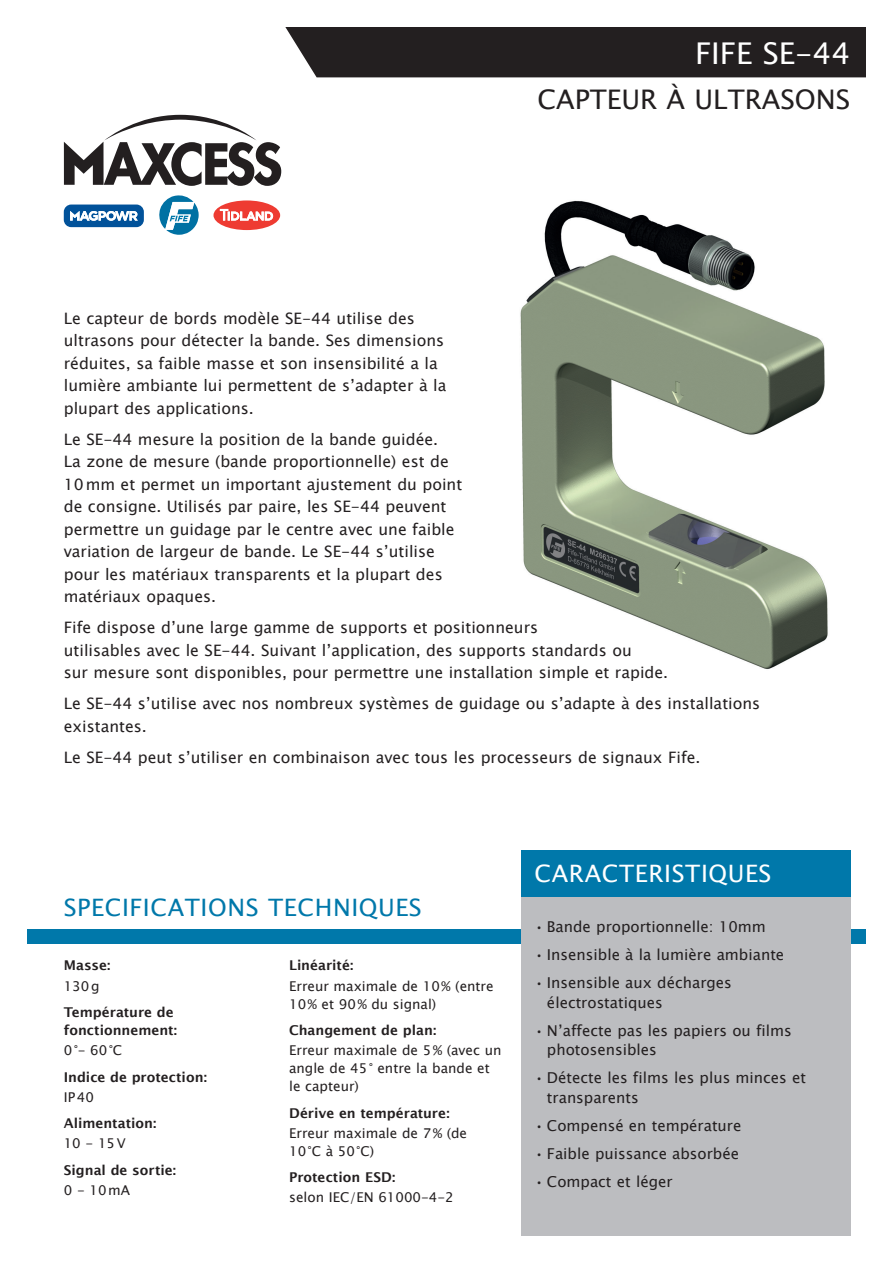
<style>
.page{position:relative;width:893px;height:1263px;background:#fff}
.page>*{position:absolute;margin:0;border:0;box-sizing:border-box;transform-origin:0 0}
.Product_Sheet_Title{font:30px "Lucida Sans Unicode";color:#fff}
.Product_Sheet_Title-2{font:27px "Lucida Sans Unicode";color:#231f20}
.Sub-Head_307{font:24px "Lucida Sans Unicode";letter-spacing:.025em;color:#0078aa}
.t1{font:24px "Lucida Sans Unicode";letter-spacing:.025em;color:#fff}
.Body{font:15.75px/22.5px "Lucida Sans Unicode";color:#231f20}
.t2{font:15px/19.5px "Lucida Sans Unicode";color:#231f20}
.Specs{font:13.5px/18px "Lucida Sans Unicode";color:#231f20}
.Specs_bold{font:600 13.5px/18px "Lucida Sans";color:#231f20}
.s1{font-size:30px;color:#fff}
</style>
<div class="page">
<div style="left:27px;top:929px;width:839px;height:14px;background:#0078aa"></div>
<div style="left:285px;top:27px;width:581px;height:50px;background:#231f20"></div>
<svg style="left:159px;top:195px;width:40px;height:40px"></svg>
<svg style="left:213px;top:200px;width:67px;height:30px"></svg>
<svg style="left:64px;top:115px;width:217px;height:71px"></svg>
<svg style="left:64px;top:205px;width:80px;height:22px"></svg>
<div style="left:521px;top:896px;width:329px;height:340px;background:#bcbdc0"></div>
<div style="left:521px;top:850px;width:329px;height:47px;background:#0078aa"></div>
<img style="left:520px;top:200px;width:308px;height:469px">
<p class="Product_Sheet_Title" style="left:695px;top:30px;width:157px">FIFE SE-44</p>
<p class="Product_Sheet_Title-2" style="left:374px;top:78px;width:478px"><span class="s1">CAPTEURC</span> CAPTEUR À ULTRASONS</p>
<p class="Body" style="left:64px;top:307px;width:384px">Le capteur de bords modèle SE-44 utilise des ultrasons pour détecter la bande. Ses dimensions réduites, sa faible masse et son insensibilité a la lumière ambiante lui permettent de s’adapter à la plupart des applications.</p>
<p class="Body" style="left:64px;top:428px;width:400px">Le SE-44 mesure la position de la bande guidée.<br>La zone de mesure (bande proportionnelle) est de 10mm et permet un important ajustement du point de consigne. Utilisés par paire, les SE-44 peuvent permettre un guidage par le centre avec une faible variation de largeur de bande. Le SE-44 s’utilise pour les matériaux transparents et la plupart des matériaux opaques.</p>
<p class="Body" style="left:64px;top:616px;width:606px">Fife dispose d’une large gamme de supports et positionneurs<br>utilisables avec le SE-44. Suivant l’application, des supports standards ou<br>sur mesure sont disponibles, pour permettre une installation simple et rapide.</p>
<p class="Body" style="left:64px;top:693px;width:698px">Le SE-44 s’utilise avec nos nombreux systèmes de guidage ou s’adapte à des installations existantes.</p>
<p class="Body" style="left:64px;top:746px;width:638px">Le SE-44 peut s’utiliser en combinaison avec tous les processeurs de signaux Fife.</p>
<p class="Sub-Head_307" style="left:64px;top:888px;width:360px">SPECIFICATIONS TECHNIQUES</p>
<p class="Specs_bold" style="left:64px;top:956px;width:48px">Masse:</p>
<p class="Specs" style="left:64px;top:977px;width:37px">130g</p>
<p class="Specs_bold" style="left:64px;top:1003px;width:115px">Température de fonctionnement:</p>
<p class="Specs" style="left:64px;top:1041px;width:60px">0°- 60°C</p>
<p class="Specs_bold" style="left:64px;top:1068px;width:145px">Indice de protection:</p>
<p class="Specs" style="left:64px;top:1088px;width:32px">IP40</p>
<p class="Specs_bold" style="left:64px;top:1114px;width:94px">Alimentation:</p>
<p class="Specs" style="left:64px;top:1135px;width:63px">10 - 15V</p>
<p class="Specs_bold" style="left:64px;top:1161px;width:114px">Signal de sortie:</p>
<p class="Specs" style="left:64px;top:1181px;width:68px">0 - 10mA</p>
<p class="Specs_bold" style="left:289px;top:956px;width:66px">Linéarité:</p>
<p class="Specs" style="left:289px;top:977px;width:206px">Erreur maximale de 10% (entre<br>10% et 90% du signal)</p>
<p class="Specs_bold" style="left:289px;top:1021px;width:149px">Changement de plan:</p>
<p class="Specs" style="left:289px;top:1041px;width:214px">Erreur maximale de 5% (avec un angle de 45° entre la bande et le capteur)</p>
<p class="Specs_bold" style="left:289px;top:1104px;width:162px">Dérive en température:</p>
<p class="Specs" style="left:289px;top:1124px;width:179px">Erreur maximale de 7% (de<br>10°C à 50°C)</p>
<p class="Specs_bold" style="left:289px;top:1168px;width:108px">Protection ESD:</p>
<p class="Specs" style="left:289px;top:1189px;width:166px">selon IEC/EN 61000-4-2</p>
<h3 class="t1" style="left:535px;top:854px;width:239px">CARACTERISTIQUES</h3>
<p class="t2" style="left:535px;top:917px;width:233px">• Bande proportionnelle: 10mm</p>
<p class="t2" style="left:535px;top:945px;width:251px">• Insensible à la lumière ambiante</p>
<p class="t2" style="left:547px;top:973px;width:186px;text-indent:-12px">• Insensible aux décharges électrostatiques</p>
<p class="t2" style="left:547px;top:1020px;width:246px;text-indent:-12px">• N’affecte pas les papiers ou films photosensibles</p>
<p class="t2" style="left:547px;top:1068px;width:261px;text-indent:-12px">• Détecte les films les plus minces et transparents</p>
<p class="t2" style="left:535px;top:1115px;width:208px">• Compensé en température</p>
<p class="t2" style="left:535px;top:1143px;width:206px">• Faible puissance absorbée</p>
<p class="t2" style="left:535px;top:1171px;width:139px">• Compact et léger</p>
</div>
